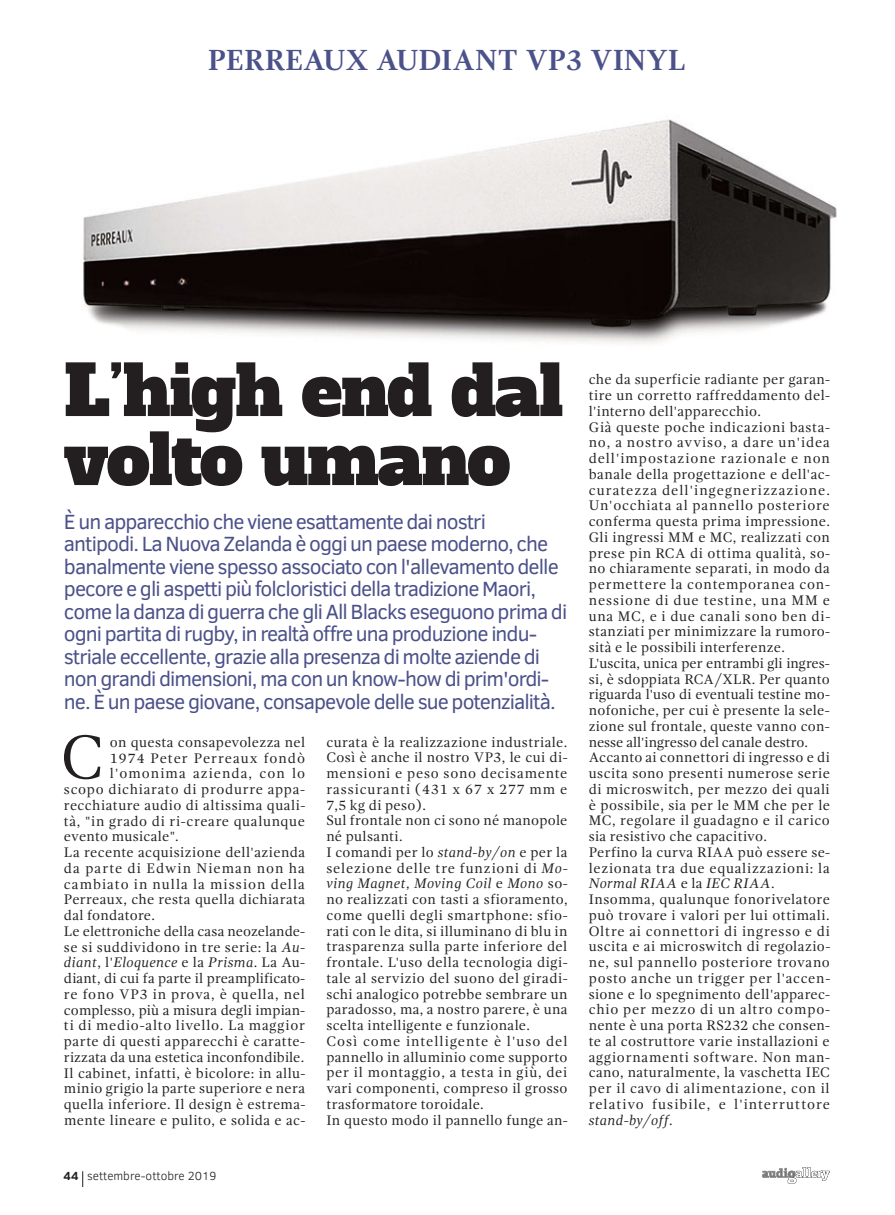
<style>
.page{position:relative;width:895px;height:1215px;background:#fff}
.page>*{position:absolute;margin:0;border:0;box-sizing:border-box;transform-origin:0 0}
.t1{font:69px/69px "Alfa Slab One";letter-spacing:-.015em;color:#231f20}
.t2{font:63.75px "Gandhi Serif";color:#231f20}
.t3{font:700 30px "Gandhi Serif";color:#4b5189}
.t4{font:21px/22.5px "Clear Sans";letter-spacing:-.045em;color:#4b5189}
.t5{font:14.25px/15.8px "Gandhi Serif";letter-spacing:.025em;color:#231f20}
.t6{font:14.25px "Gandhi Serif";letter-spacing:.055em;color:#231f20}
.t7{font:14.25px "Gandhi Serif";letter-spacing:.075em;color:#231f20}
.t8{font:14.25px "Gandhi Serif";letter-spacing:.07em;color:#231f20}
.t9{font:14.25px "Gandhi Serif";letter-spacing:.005em;color:#231f20}
.t10{font:italic 14.25px "Gandhi Serif";letter-spacing:.03em;color:#231f20}
.t11{font:14.25px "Gandhi Serif";letter-spacing:.045em;color:#231f20}
.t12{font:300 12px "Clear Sans";color:#231f20}
.t13{font:700 12px "Clear Sans";color:#231f20}
.s1{font-style:italic}
.s2{font-style:normal}
</style>
<div class="page">
<svg style="left:82px;top:1171px;width:1px;height:16px"></svg>
<img style="left:83px;top:119px;width:754px;height:225px">
<svg style="left:762px;top:1167px;width:67px;height:17px"></svg>
<h3 class="t3" style="left:208px;top:47px;width:479px">PERREAUX AUDIANT VP3 VINYL</h3>
<h1 class="t1" style="left:64px;top:357px;width:500px">L’high end dal volto umano</h1>
<p class="t4" style="left:64px;top:510px;width:505px">È un apparecchio che viene esattamente dai nostri<br>antipodi. La Nuova Zelanda è oggi un paese moderno, che banalmente viene spesso associato con l'allevamento delle pecore e gli aspetti più folcloristici della tradizione Maori, come la danza di guerra che gli All Blacks eseguono prima di ogni partita di rugby, in realtà offre una produzione indu&shy;striale eccellente, grazie alla presenza di molte aziende di non grandi dimensioni, ma con un know-how di prim'ordi&shy;ne. È un paese giovane, consapevole delle sue potenzialità.</p>
<h2 class="t2" style="left:60px;top:731px;width:45px">C</h2>
<p class="t5" style="left:110px;top:735px;width:197px">on questa consapevolezza nel</p>
<p class="t8" style="left:110px;top:752px;width:196px">1974 Peter Perreaux fondò</p>
<p class="t8" style="left:110px;top:768px;width:196px">l'omonima azienda, con lo</p>
<p class="t6" style="left:64px;top:784px;width:243px">scopo dichiarato di produrre appa-</p>
<p class="t5" style="left:64px;top:798px;width:243px">recchiature audio di altissima quali-</p>
<p class="t11" style="left:64px;top:815px;width:242px">tà, "in grado di ri-creare qualunque</p>
<p class="t5" style="left:64px;top:830px;width:116px">evento musicale".</p>
<p class="t5" style="left:64px;top:846px;width:243px">La recente acquisizione dell'azienda</p>
<p class="t7" style="left:64px;top:862px;width:242px">da parte di Edwin Nieman non ha</p>
<p class="t7" style="left:64px;top:878px;width:242px">cambiato in nulla la mission della</p>
<p class="t5" style="left:64px;top:893px;width:243px">Perreaux, che resta quella dichiarata</p>
<p class="t5" style="left:64px;top:908px;width:93px">dal fondatore.</p>
<p class="t9" style="left:64px;top:925px;width:243px">Le elettroniche della casa neozelande-</p>
<p class="t5" style="left:64px;top:940px;width:243px">se si suddividono in tre serie: la <span class="s1">Au-</span></p>
<p class="t10" style="left:64px;top:957px;width:243px">diant<span class="s2">, l'</span>Eloquence <span class="s2">e la</span> Prisma<span class="s2">. La Au-</span></p>
<p class="t5" style="left:64px;top:971px;width:243px">diant, di cui fa parte il preamplificato-</p>
<p class="t6" style="left:64px;top:988px;width:242px">re fono VP3 in prova, è quella, nel</p>
<p class="t5" style="left:64px;top:1003px;width:243px">complesso, più a misura degli impian-</p>
<p class="t6" style="left:64px;top:1020px;width:242px">ti di medio-alto livello. La maggior</p>
<p class="t5" style="left:64px;top:1034px;width:243px">parte di questi apparecchi è caratte-</p>
<p class="t5" style="left:64px;top:1050px;width:242px">rizzata da una estetica inconfondibile.</p>
<p class="t5" style="left:64px;top:1066px;width:243px">Il cabinet, infatti, è bicolore: in allu-</p>
<p class="t5" style="left:64px;top:1082px;width:242px">minio grigio la parte superiore e nera</p>
<p class="t5" style="left:64px;top:1097px;width:243px">quella inferiore. Il design è estrema-</p>
<p class="t5" style="left:64px;top:1113px;width:243px">mente lineare e pulito, e solida e ac-</p>
<p class="t13" style="left:64px;top:1169px;width:16px">44</p>
<p class="t12" style="left:87px;top:1169px;width:131px">settembre-ottobre 2019</p>
<p class="t5" style="left:326px;top:735px;width:243px">curata è la realizzazione industriale.<br>Così è anche il nostro VP3, le cui di&shy;mensioni e peso sono decisamente rassicuranti (431 x 67 x 277 mm e 7,5 kg di peso).<br>Sul frontale non ci sono né manopole né pulsanti.<br>I comandi per lo <span class="s1">stand-by/on</span> e per la selezione delle tre funzioni di <span class="s1">Mo&shy;ving Magnet, Moving Coil</span> e <span class="s1">Mono</span> so&shy;no realizzati con tasti a sfioramento, come quelli degli smartphone: sfio&shy;rati con le dita, si illuminano di blu in trasparenza sulla parte inferiore del frontale. L'uso della tecnologia digi&shy;tale al servizio del suono del giradi&shy;schi analogico potrebbe sembrare un paradosso, ma, a nostro parere, è una scelta intelligente e funzionale.<br>Così come intelligente è l'uso del pannello in alluminio come supporto per il montaggio, a testa in giù, dei vari componenti, compreso il grosso trasformatore toroidale.<br>In questo modo il pannello funge an-</p>
<p class="t5" style="left:588px;top:373px;width:243px">che da superficie radiante per garan&shy;tire un corretto raffreddamento del&shy;l'interno dell'apparecchio.<br>Già queste poche indicazioni basta&shy;no, a nostro avviso, a dare un'idea dell'impostazione razionale e non banale della progettazione e dell'ac&shy;curatezza dell'ingegnerizzazione.<br>Un'occhiata al pannello posteriore conferma questa prima impressione.<br>Gli ingressi MM e MC, realizzati con prese pin RCA di ottima qualità, so&shy;no chiaramente separati, in modo da permettere la contemporanea con&shy;nessione di due testine, una MM e una MC, e i due canali sono ben di&shy;stanziati per minimizzare la rumoro&shy;sità e le possibili interferenze.<br>L'uscita, unica per entrambi gli ingres&shy;si, è sdoppiata RCA/XLR. Per quanto riguarda l'uso di eventuali testine mo&shy;nofoniche, per cui è presente la sele&shy;zione sul frontale, queste vanno con&shy;nesse all'ingresso del canale destro.<br>Accanto ai connettori di ingresso e di uscita sono presenti numerose serie di microswitch, per mezzo dei quali è possibile, sia per le MM che per le MC, regolare il guadagno e il carico sia resistivo che capacitivo.<br>Perfino la curva RIAA può essere se&shy;lezionata tra due equalizzazioni: la <span class="s1">Normal RIAA</span> e la <span class="s1">IEC RIAA</span>.<br>Insomma, qualunque fonorivelatore può trovare i valori per lui ottimali.<br>Oltre ai connettori di ingresso e di uscita e ai microswitch di regolazio&shy;ne, sul pannello posteriore trovano posto anche un trigger per l'accen&shy;sione e lo spegnimento dell'apparec&shy;chio per mezzo di un altro compo&shy;nente è una porta RS232 che consen&shy;te al costruttore varie installazioni e aggiornamenti software. Non man&shy;cano, naturalmente, la vaschetta IEC per il cavo di alimentazione, con il relativo fusibile, e l'interruttore <span class="s1">stand-by/off</span>.</p>
</div>
